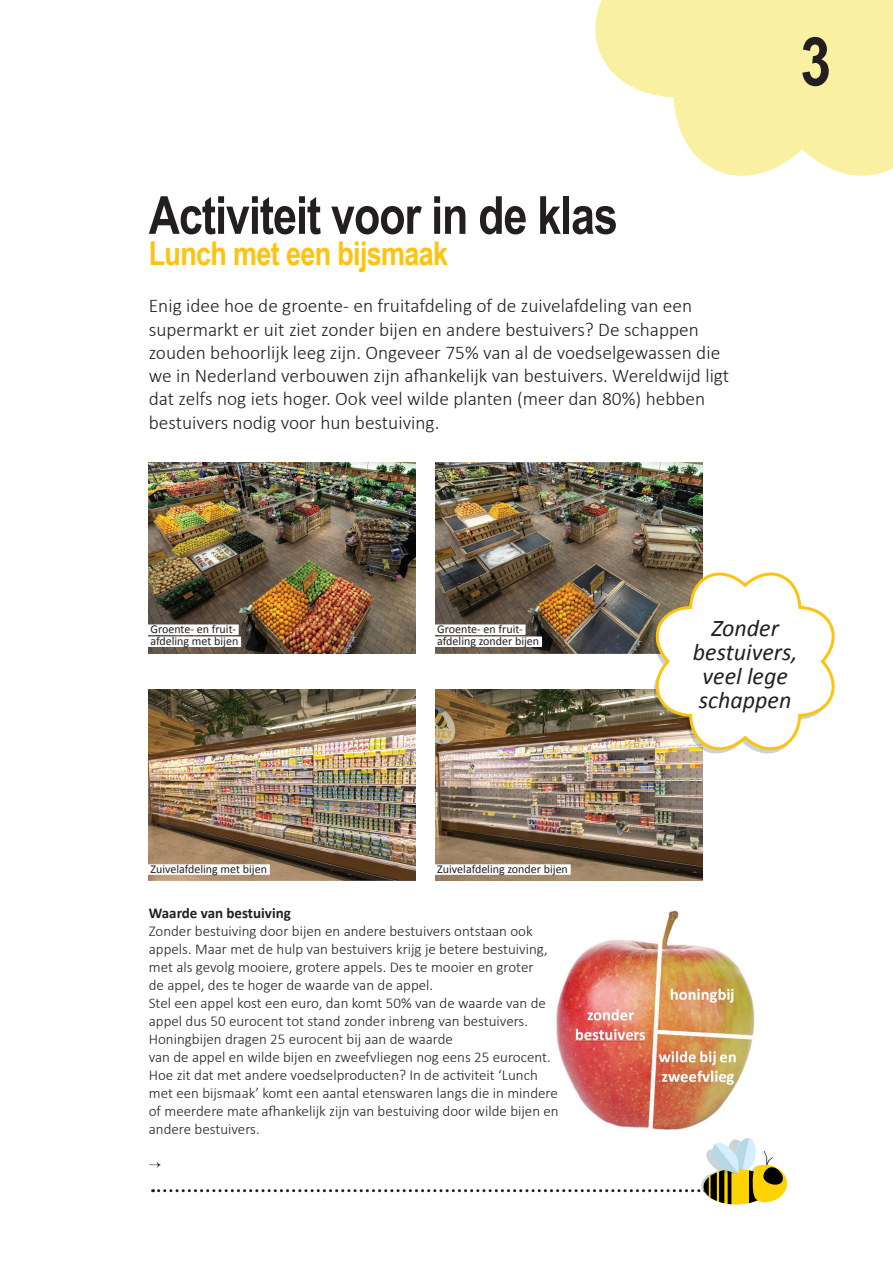
<style>
.page{position:relative;width:893px;height:1263px;background:#fff}
.page>*{position:absolute;margin:0;border:0;box-sizing:border-box;transform-origin:0 0}
.t1{font:700 67.5px "Arial Narrow";color:#231f20}
.t2{font:700 52.5px "Arial Narrow";letter-spacing:-.02em;color:#231f20}
.t3{font:700 32.85px "Arial Narrow";letter-spacing:-.02em;color:#fec210}
.t4{font:italic 24px/24px "Calibri";color:#231f20;text-align:center}
.t5{font:300 19.35px/23.2px "Calibri";color:#231f20}
.t6{font:300 15px/18px "Calibri";color:#231f20}
.t7{font:700 15px "Calibri";color:#231f20}
.t8{font:12px/12px "Calibri";color:#231f20}
</style>
<div class="page">
<img style="left:556px;top:910px;width:199px;height:221px">
<svg style="left:595px;top:0;width:298px;height:176px;fill:#f9f0a2"></svg>
<img style="left:149px;top:462px;width:266px;height:191px">
<img style="left:149px;top:690px;width:266px;height:191px">
<img style="left:436px;top:462px;width:266px;height:191px">
<img style="left:436px;top:690px;width:266px;height:191px">
<div style="left:435px;top:624px;width:90px;height:11px;background:#fff"></div>
<div style="left:435px;top:636px;width:107px;height:11px;background:#fff"></div>
<div style="left:148px;top:624px;width:91px;height:11px;background:#fff"></div>
<div style="left:148px;top:636px;width:93px;height:11px;background:#fff"></div>
<div style="left:148px;top:864px;width:122px;height:11px;background:#fff"></div>
<div style="left:435px;top:864px;width:136px;height:11px;background:#fff"></div>
<svg style="left:651px;top:567px;width:184px;height:189px"></svg>
<div style="left:725px;top:644px;width:34px;height:31px;background:#fff"></div>
<svg style="left:151px;top:1138px;width:636px;height:66px"></svg>
<h2 class="t2" style="left:149px;top:176px;width:471px">Activiteit voor in de klas</h2>
<h3 class="t3" style="left:149px;top:228px;width:301px">Lunch met een bijsmaak</h3>
<p class="t5" style="left:149px;top:293px;width:582px">Enig idee hoe de groente- en fruitafdeling of de zuivelafdeling van een supermarkt er uit ziet zonder bijen en andere bestuivers? De schappen zouden behoorlijk leeg zijn. Ongeveer 75% van al de voedselgewassen die we in Nederland verbouwen zijn afhankelijk van bestuivers. Wereldwijd ligt dat zelfs nog iets hoger. Ook veel wilde planten (meer dan 80%) hebben bestuivers nodig voor hun bestuiving.</p>
<h1 class="t1" style="left:800px;top:11px;width:32px">3</h1>
<p class="t8" style="left:150px;top:623px;width:89px">Groente- en fruit&shy;afdeling met bijen</p>
<p class="t8" style="left:437px;top:623px;width:103px">Groente- en fruit&shy;afdeling zonder bijen</p>
<p class="t8" style="left:150px;top:863px;width:118px">Zuivelafdeling met bijen</p>
<p class="t8" style="left:437px;top:863px;width:132px">Zuivelafdeling zonder bijen</p>
<p class="t7" style="left:149px;top:904px;width:144px">Waarde van bestuiving</p>
<p class="t6" style="left:149px;top:922px;width:411px">Zonder bestuiving door bijen en andere bestuivers ontstaan ook appels. Maar met de hulp van bestuivers krijg je betere bestuiving, met als gevolg mooiere, grotere appels. Des te mooier en groter<br>de appel, des te hoger de waarde van de appel.<br>Stel een appel kost een euro, dan komt 50% van de waarde van de appel dus 50 eurocent tot stand zonder inbreng van bestuivers.<br>Honingbijen dragen 25 eurocent bij aan de waarde<br>van de appel en wilde bijen en zweefvliegen nog eens 25 eurocent.<br>Hoe zit dat met andere voedselproducten? In de activiteit ‘Lunch met een bijsmaak’ komt een aantal etenswaren langs die in mindere of meerdere mate afhankelijk zijn van bestuiving door wilde bijen en andere bestuivers.</p>
<h3 class="t4" style="left:693px;top:615px;width:106px">Zonder bestuivers, veel lege schappen</h3>
</div>
